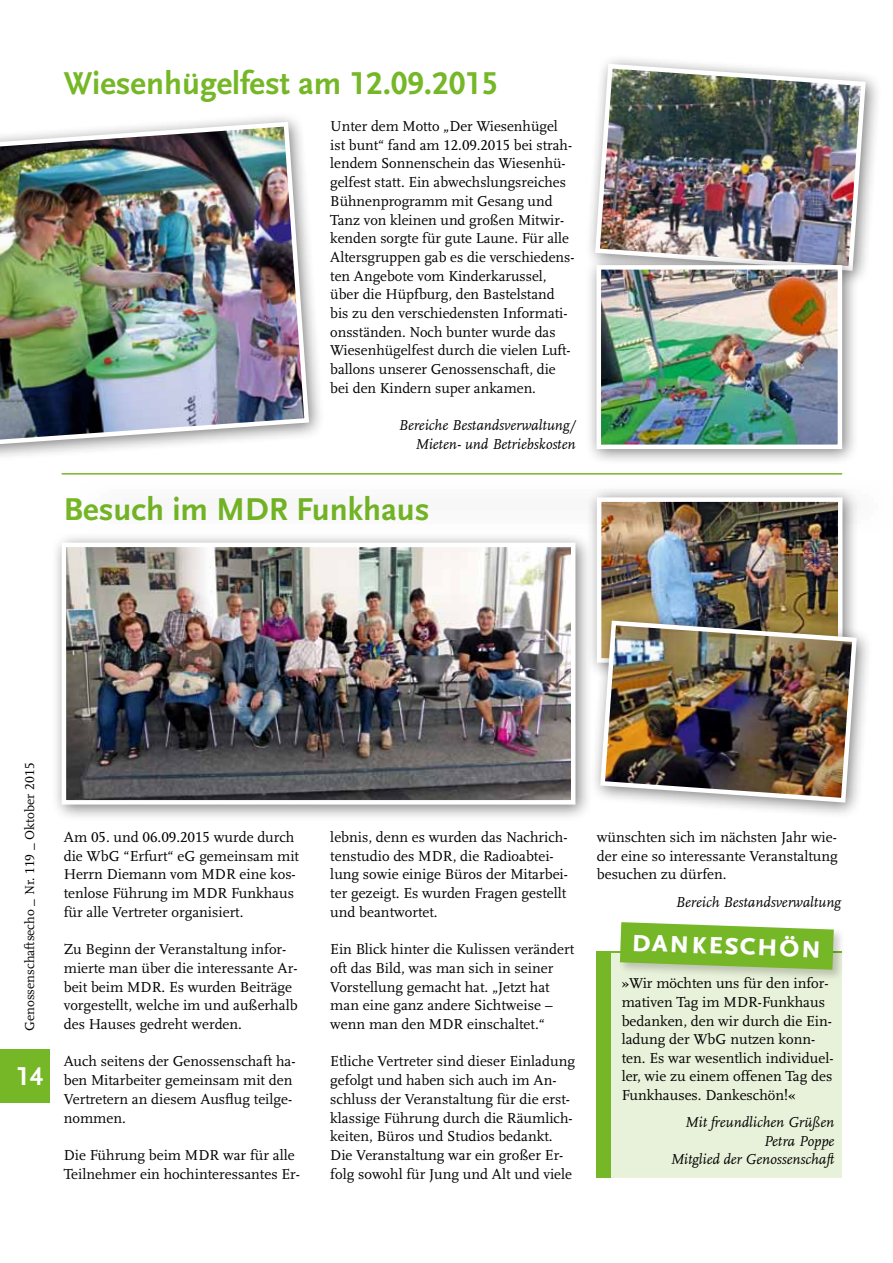
<style>
.page{position:relative;width:893px;height:1263px;background:#fff}
.page>*{position:absolute;margin:0;border:0;box-sizing:border-box;transform-origin:0 0}
.t1{font:700 33px "Scala Sans LF";color:#75b726}
.t2{font:700 33px "Scala Sans Caps";color:#fff}
.t3{font:700 27px "Scala Sans Caps";color:#fff}
.t4{font:15px/18.8px "Scala";color:#000}
.t5{font:italic 15px/18.6px "Scala";color:#000;text-align:right}
.t6{font:13.5px "Scala";color:#000}
.s1{font-family:"Scala Caps"}
</style>
<div class="page">
<div style="left:0;top:1049px;width:50px;height:54px;background:#75b726"></div>
<div style="left:584px;top:53px;width:298px;height:234px;background:#000;opacity:.5"></div>
<img style="left:593px;top:61px;width:275px;height:212px">
<div style="left:585px;top:254px;width:274px;height:212px;background:#000;opacity:.5"></div>
<img style="left:601px;top:270px;width:236px;height:174px">
<div style="left:596px;top:265px;width:246px;height:184px;border:4px solid #fff"></div>
<div style="left:0;top:111px;width:325px;height:355px;background:#000;opacity:.5"></div>
<img style="left:0;top:119px;width:311px;height:332px">
<div style="left:597px;top:951px;width:245px;height:227px;background:#75b726"></div>
<div style="left:612px;top:954px;width:230px;height:224px;background:#e8f1d9"></div>
<div style="left:618px;top:920px;width:228px;height:62px;background:#000;opacity:.2"></div>
<svg style="left:620px;top:922px;width:214px;height:48px;background:#87be44"></svg>
<div style="left:50px;top:531px;width:542px;height:291px;background:#000;opacity:.5"></div>
<img style="left:67px;top:548px;width:503px;height:251px">
<div style="left:62px;top:543px;width:513px;height:261px;border:4px solid #fff"></div>
<div style="left:74px;top:477px;width:819px;height:58px;background:#fafafa"></div>
<hr style="left:62px;top:473px;width:780px;height:2px;background:#75b726">
<div style="left:586px;top:486px;width:273px;height:194px;background:#000;opacity:.5"></div>
<img style="left:602px;top:502px;width:235px;height:108px">
<div style="left:597px;top:497px;width:245px;height:166px;border:4px solid #fff"></div>
<div style="left:589px;top:610px;width:284px;height:209px;background:#000;opacity:.5"></div>
<img style="left:598px;top:618px;width:261px;height:187px">
<h1 class="t1" style="left:64px;top:65px;width:436px">Wiesenhügelfest am 12.09.2015</h1>
<p class="t4" style="left:330px;top:117px;width:246px">Unter dem Motto „Der Wiesenhügel ist bunt“ fand am <span class="s1">12.09.2015</span> bei strah&shy;lendem Sonnenschein das Wiesenhü&shy;gelfest statt. Ein abwechslungsreiches Bühnenprogramm mit Gesang und Tanz von kleinen und großen Mitwir&shy;kenden sorgte für gute Laune. Für alle Altersgruppen gab es die verschiedens&shy;ten Angebote vom Kinderkarussel, über die Hüpfburg, den Bastelstand bis zu den verschiedensten Informati&shy;onsständen. Noch bunter wurde das Wiesenhügelfest durch die vielen Luft&shy;ballons unserer Genossenschaft, die bei den Kindern super ankamen.</p>
<p class="t5" style="left:398px;top:417px;width:179px">Bereiche Bestandsverwaltung/<br>Mieten- und Betriebskosten</p>
<h1 class="t1" style="left:64px;top:492px;width:367px">Besuch im M DR Funkhaus</h1>
<p class="t6" style="left:22px;top:1031px;width:270px;rotate:-90deg">Genossenschaftsecho _ Nr. <span class="s1">119</span> _ Oktober <span class="s1">2015</span></p>
<h2 class="t3" style="left:16px;top:1061px;width:28px">14</h2>
<p class="t4" style="left:64px;top:828px;width:237px">Am <span class="s1">05.</span> und <span class="s1">06.09.2015</span> wurde durch die WbG “Erfurt“ eG gemeinsam mit<br>Herrn Diemann vom MDR eine kos&shy;tenlose Führung im MDR Funkhaus für alle Vertreter organisiert.</p>
<p class="t4" style="left:64px;top:940px;width:235px">Zu Beginn der Veranstaltung infor&shy;mierte man über die interessante Ar&shy;beit beim MDR. Es wurden Beiträge vorgestellt, welche im und außerhalb des Hauses gedreht werden.</p>
<p class="t4" style="left:64px;top:1052px;width:233px">Auch seitens der Genossenschaft ha&shy;ben Mitarbeiter gemeinsam mit den<br>Vertretern an diesem Ausflug teilge&shy;nommen.</p>
<p class="t4" style="left:64px;top:1146px;width:238px">Die Führung beim MDR war für alle<br>Teilnehmer ein hochinteressantes Er-</p>
<p class="t4" style="left:330px;top:828px;width:239px">lebnis, denn es wurden das Nachrich&shy;tenstudio des MDR, die Radioabtei&shy;lung sowie einige Büros der Mitarbei&shy;ter gezeigt. Es wurden Fragen gestellt und beantwortet.</p>
<p class="t4" style="left:330px;top:940px;width:245px">Ein Blick hinter die Kulissen verändert oft das Bild, was man sich in seiner Vorstellung gemacht hat. „Jetzt hat man eine ganz andere Sichtweise – wenn man den MDR einschaltet.“</p>
<p class="t4" style="left:330px;top:1052px;width:246px">Etliche Vertreter sind dieser Einladung gefolgt und haben sich auch im An&shy;schluss der Veranstaltung für die erst&shy;klassige Führung durch die Räumlich&shy;keiten, Büros und Studios bedankt.<br>Die Veranstaltung war ein großer Er&shy;folg sowohl für Jung und Alt und viele</p>
<p class="t4" style="left:597px;top:828px;width:242px;text-align:justify">wünschten sich im nächsten Jahr wie&shy;der eine so interessante Veranstaltung besuchen zu dürfen.</p>
<p class="t5" style="left:676px;top:893px;width:167px">Bereich Bestandsverwaltung</p>
<h1 class="t2" style="left:632px;top:921px;width:192px;rotate:2deg">dankeschön</h1>
<p class="t4" style="left:622px;top:974px;width:213px">»Wir möchten uns für den infor&shy;mativen Tag im MDR-Funkhaus bedanken, den wir durch die Ein&shy;ladung der WbG nutzen konn&shy;ten. Es war wesentlich individuel&shy;ler, wie zu einem offenen Tag des<br>Funkhauses. Dankeschön!«</p>
<p class="t5" style="left:671px;top:1113px;width:165px">Mit freundlichen Grüßen<br>Petra Poppe<br>Mitglied der Genossenschaft</p>
</div>
